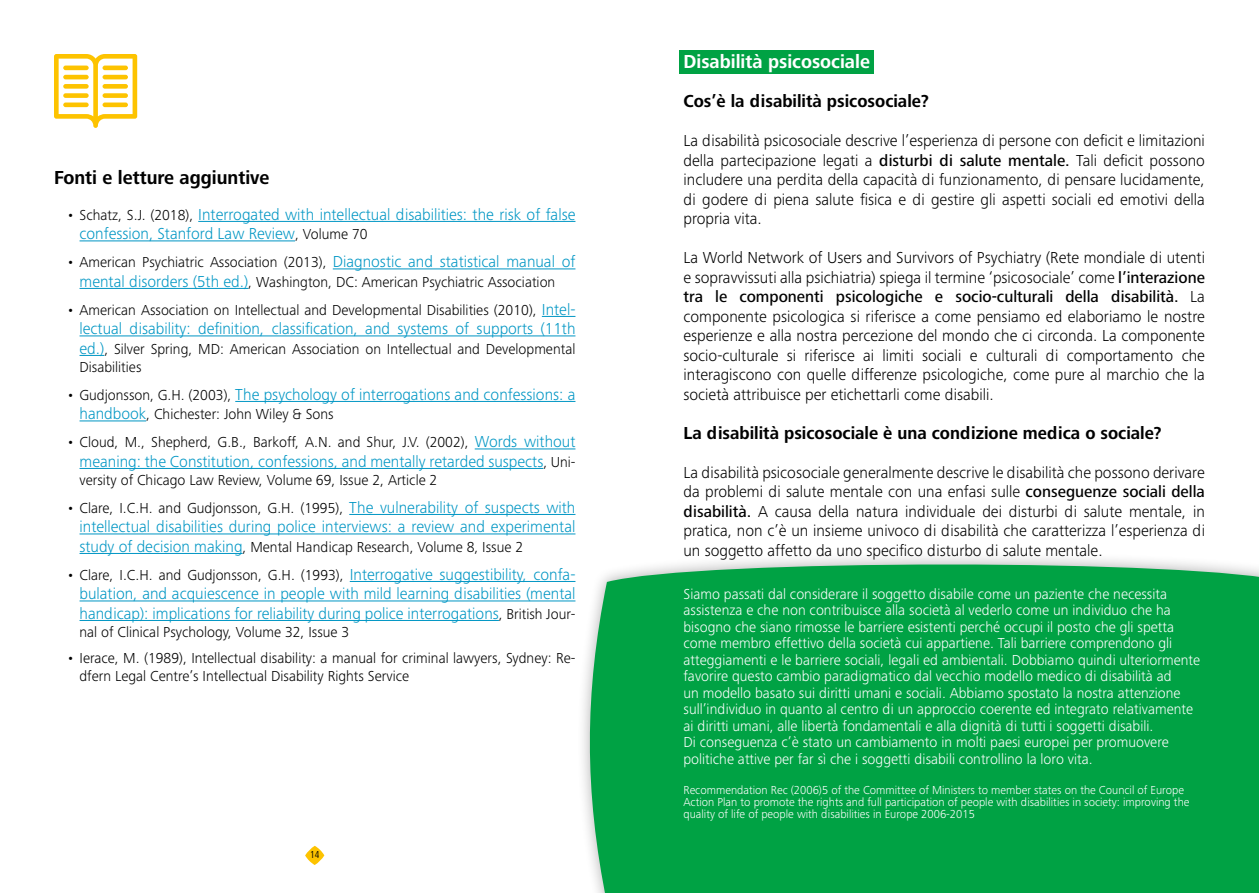
<style>
.page{position:relative;width:1259px;height:893px;background:#fff}
.page>*{position:absolute;margin:0;border:0;box-sizing:border-box;transform-origin:0 0}
.t1{font:700 19.5px "Frutiger Next Pro";color:#000;scale:.95 1}
.t2{font:700 19.5px "Frutiger Next Pro";color:#fff;scale:.95 1}
.t3{font:700 18px "Frutiger Next Pro";color:#000;scale:.95 1}
.t4{font:300 16.5px/19.5px "Frutiger Next Pro";color:#000;text-align:justify}
.t5{font:300 16.5px/19.5px "Frutiger Next Pro";color:#0096c4}
.t6{font:300 15px/18px "Frutiger Next Pro";color:#000}
.t7{font:300 15px/16.5px "Frutiger Next Pro";color:#fff}
.t8{font:300 12px/12px "Frutiger Next Pro";color:#fff}
.t9{font:condensed 10.5px "Frutiger Next Pro";color:#000;scale:.95 1}
.s1{font-size:15px;color:#000}
.s2{font-size:16.5px;color:#0096c4}
.s3{font-weight:500}
</style>
<div class="page">
<svg style="left:305px;top:846px;width:19px;height:19px"></svg>
<div style="left:584px;top:559px;width:675px;height:334px;background:#00a244"></div>
<svg style="left:54px;top:54px;width:83px;height:74px"></svg>
<hr style="left:63px;top:75px;width:26px;height:4px;background:#fdc300;border-radius:2px">
<div style="left:63px;top:84px;width:26px;height:5px;background:#fdc300;border-radius:2px"></div>
<div style="left:63px;top:93px;width:26px;height:5px;background:#fdc300;border-radius:2px"></div>
<hr style="left:63px;top:103px;width:26px;height:4px;background:#fdc300;border-radius:2px">
<hr style="left:103px;top:75px;width:25px;height:4px;background:#fdc300;border-radius:2px">
<div style="left:103px;top:84px;width:25px;height:5px;background:#fdc300;border-radius:2px"></div>
<div style="left:103px;top:93px;width:25px;height:5px;background:#fdc300;border-radius:2px"></div>
<hr style="left:103px;top:103px;width:25px;height:4px;background:#fdc300;border-radius:2px">
<hr style="left:63px;top:66px;width:26px;height:4px;background:#fdc300;border-radius:2px">
<hr style="left:103px;top:66px;width:25px;height:4px;background:#fdc300;border-radius:2px">
<hr style="left:198px;top:221px;width:377px;height:1px;background:#0096c4">
<hr style="left:80px;top:241px;width:215px;height:1px;background:#0096c4">
<hr style="left:333px;top:269px;width:242px;height:1px;background:#0096c4">
<hr style="left:80px;top:288px;width:168px;height:1px;background:#0096c4">
<hr style="left:542px;top:316px;width:33px;height:1px;background:#0096c4">
<hr style="left:80px;top:336px;width:495px;height:1px;background:#0096c4">
<svg style="left:80px;top:355px;width:24px;height:1px"></svg>
<hr style="left:235px;top:401px;width:340px;height:1px;background:#0096c4">
<hr style="left:80px;top:421px;width:66px;height:1px;background:#0096c4">
<hr style="left:475px;top:449px;width:100px;height:1px;background:#0096c4">
<hr style="left:80px;top:468px;width:463px;height:1px;background:#0096c4">
<hr style="left:349px;top:514px;width:226px;height:1px;background:#0096c4">
<hr style="left:80px;top:534px;width:495px;height:1px;background:#0096c4">
<hr style="left:80px;top:553px;width:163px;height:1px;background:#0096c4">
<hr style="left:350px;top:581px;width:225px;height:1px;background:#0096c4">
<hr style="left:80px;top:601px;width:495px;height:1px;background:#0096c4">
<hr style="left:80px;top:620px;width:419px;height:1px;background:#0096c4">
<div style="left:679px;top:50px;width:195px;height:24px;background:#00a244"></div>
<p class="t1" style="left:54px;top:166px;width:228px">Fonti e letture aggiuntive</p>
<p class="t5" style="left:80px;top:205px;width:497px;text-indent:-13px"><span class="s1">• Schatz, S.J. (2018),</span> Interrogated with intellectual disabilities: the risk of false confession, Stanford Law Review<span class="s1">, Volume 70</span></p>
<p class="t6" style="left:67px;top:253px;width:510px;line-height:19.5px;text-align:center">• American Psychiatric Association (2013), <span class="s2">Diagnostic and statistical manual of mental disorders (5th ed.)</span>, Washington, DC: American Psychiatric Association</p>
<p class="t6" style="left:67px;top:301px;width:510px">• American Association on Intellectual and Developmental Disabilities (2010), <span class="s2">Intel-</span></p>
<p class="t5" style="left:80px;top:319px;width:497px">lectual disability: definition, classification, and systems of supports (11th</p>
<p class="t6" style="left:80px;top:340px;width:497px"><span class="s2">ed.)</span>, Silver Spring, MD: American Association on Intellectual and Developmental<br>Disabilities</p>
<p class="t5" style="left:67px;top:385px;width:510px"><span class="s1">• Gudjonsson, G.H. (2003),</span> The psychology of interrogations and confessions: a</p>
<p class="t6" style="left:80px;top:405px;width:256px"><span class="s2">handbook</span>, Chichester: John Wiley &amp; Sons</p>
<p class="t6" style="left:67px;top:433px;width:510px">• Cloud, M., Shepherd, G.B., Barkoff, A.N. and Shur, J.V. (2002), <span class="s2">Words without</span></p>
<p class="t5" style="left:80px;top:452px;width:497px">meaning: the Constitution, confessions, and mentally retarded suspects<span class="s1">, Uni-</span></p>
<p class="t6" style="left:80px;top:471px;width:359px">versity of Chicago Law Review, Volume 69, Issue 2, Article 2</p>
<p class="t6" style="left:67px;top:499px;width:510px">• Clare, I.C.H. and Gudjonsson, G.H. (1995), <span class="s2">The vulnerability of suspects with</span></p>
<p class="t5" style="left:80px;top:517px;width:497px">intellectual disabilities during police interviews: a review and experimental</p>
<p class="t6" style="left:80px;top:538px;width:445px"><span class="s2">study of decision making</span>, Mental Handicap Research, Volume 8, Issue 2</p>
<p class="t6" style="left:67px;top:566px;width:510px">• Clare, I.C.H. and Gudjonsson, G.H. (1993), <span class="s2">Interrogative suggestibility, confa-</span></p>
<p class="t5" style="left:80px;top:584px;width:497px">bulation, and acquiescence in people with mild learning disabilities (mental handicap): implications for reliability during police interrogations<span class="s1">, British Jour-</span></p>
<p class="t6" style="left:80px;top:623px;width:271px">nal of Clinical Psychology, Volume 32, Issue 3</p>
<p class="t6" style="left:80px;top:649px;width:497px;text-indent:-13px">• Ierace, M. (1989), Intellectual disability: a manual for criminal lawyers, Sydney: Re&shy;dfern Legal Centre’s Intellectual Disability Rights Service</p>
<p class="t9" style="left:310px;top:848px;width:11px">14</p>
<p class="t2" style="left:683px;top:50px;width:198px">Disabilità psicosociale</p>
<p class="t3" style="left:683px;top:91px;width:260px">Cos’è la disabilità psicosociale?</p>
<p class="t4" style="left:683px;top:131px;width:523px">La disabilità psicosociale descrive l’esperienza di persone con deficit e limitazioni della partecipazione legati a <span class="s3">disturbi di salute mentale.</span> Tali deficit possono includere una perdita della capacità di funzionamento, di pensare lucidamente, di godere di piena salute fisica e di gestire gli aspetti sociali ed emotivi della propria vita.</p>
<p class="t4" style="left:683px;top:248px;width:523px">La World Network of Users and Survivors of Psychiatry (Rete mondiale di utenti e sopravvissuti alla psichiatria) spiega il termine ‘psicosociale’ come <span class="s3">l’interazione tra le componenti psicologiche e socio-culturali della disabilità.</span> La componente psicologica si riferisce a come pensiamo ed elaboriamo le nostre esperienze e alla nostra percezione del mondo che ci circonda. La componente socio-culturale si riferisce ai limiti sociali e culturali di comportamento che interagiscono con quelle differenze psicologiche, come pure al marchio che la società attribuisce per etichettarli come disabili.</p>
<p class="t3" style="left:683px;top:422px;width:505px">La disabilità psicosociale è una condizione medica o sociale?</p>
<p class="t4" style="left:683px;top:462px;width:523px">La disabilità psicosociale generalmente descrive le disabilità che possono derivare da problemi di salute mentale con una enfasi sulle <span class="s3">conseguenze sociali della disabilità.</span> A causa della natura individuale dei disturbi di salute mentale, in pratica, non c’è un insieme univoco di disabilità che caratterizza l’esperienza di un soggetto affetto da uno specifico disturbo di salute mentale.</p>
<p class="t7" style="left:683px;top:586px;width:518px">Siamo passati dal considerare il soggetto disabile come un paziente che necessita assistenza e che non contribuisce alla società al vederlo come un individuo che ha bisogno che siano rimosse le barriere esistenti perché occupi il posto che gli spetta come membro effettivo della società cui appartiene. Tali barriere comprendono gli atteggiamenti e le barriere sociali, legali ed ambientali. Dobbiamo quindi ulteriormente favorire questo cambio paradigmatico dal vecchio modello medico di disabilità ad<br>un modello basato sui diritti umani e sociali. Abbiamo spostato la nostra attenzione sull’individuo in quanto al centro di un approccio coerente ed integrato relativamente ai diritti umani, alle libertà fondamentali e alla dignità di tutti i soggetti disabili.<br>Di conseguenza c’è stato un cambiamento in molti paesi europei per promuovere politiche attive per far sì che i soggetti disabili controllino la loro vita.</p>
<p class="t8" style="left:683px;top:784px;width:507px">Recommendation Rec (2006)5 of the Committee of Ministers to member states on the Council of Europe<br>Action Plan to promote the rights and full participation of people with disabilities in society: improving the quality of life of people with disabilities in Europe 2006-2015</p>
</div>
